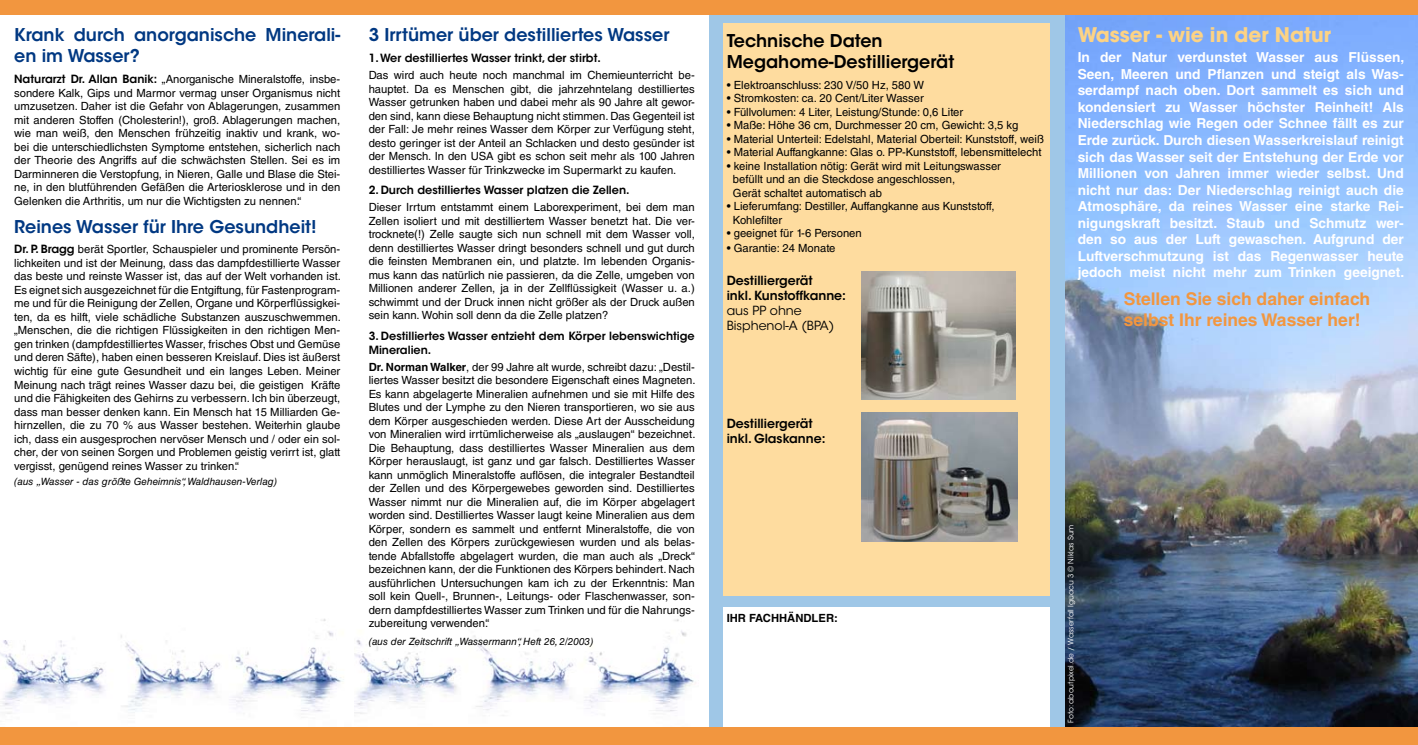
<style>
.page{position:relative;width:1418px;height:745px;background:#fff}
.page>*{position:absolute;margin:0;border:0;box-sizing:border-box;transform-origin:0 0}
.t1{font:700 20px "ITC Avant Garde Std";color:#fdd384}
.t2{font:600 17.5px/21px "ITC Avant Garde Std";color:#003882}
.t3{font:700 17.5px/21px "Helvetica LT Std";color:#f2963f}
.t4{font:600 17.5px/21px "ITC Avant Garde Std";color:#000}
.t5{font:700 13.75px/16.5px "Helvetica LT Std";color:#fff;text-align:justify}
.t6{font:600 12.5px/15px "ITC Avant Garde Std";color:#000}
.t7{font:12.5px/15px "ITC Avant Garde Std";color:#000}
.t8{font:11.25px/13.5px "Helvetica LT Std";color:#000;text-align:justify}
.t9{font:600 11.25px/13.5px "ITC Avant Garde Std";color:#000}
.t10{font:700 11.25px "Helvetica LT Std";color:#000}
.t11{font:italic 10px "Helvetica LT Std";color:#000}
.t12{font:7.5px "ITC Avant Garde Std";color:#fff}
.s1{font-family:"ITC Avant Garde Std";font-weight:600}
.s2{font-weight:700}
</style>
<div class="page">
<img style="left:1064px;top:14px;width:353px;height:712px">
<img style="left:0;top:619px;width:344px;height:95px">
<div style="left:709px;top:0;width:355px;height:744px;background:#9fc7e7"></div>
<div style="left:723px;top:606px;width:326px;height:130px;background:#fff"></div>
<img style="left:354px;top:619px;width:340px;height:97px">
<div style="left:723px;top:23px;width:326px;height:572px;background:#fedc9f"></div>
<div style="left:0;top:0;width:1417px;height:14px;background:#f2963f"></div>
<div style="left:0;top:726px;width:1417px;height:18px;background:#f2963f"></div>
<img style="left:861px;top:412px;width:156px;height:129px">
<img style="left:862px;top:272px;width:153px;height:128px">
<h2 class="t2" style="left:14px;top:24px;width:328px">Krank durch anorganische Minerali&shy;en im Wasser?</h2>
<p class="t8" style="left:14px;top:72px;width:327px"><span class="s1">Naturarzt Dr. Allan Banik:</span> „Anorganische Mineralstoffe, insbe&shy;sondere Kalk, Gips und Marmor vermag unser Organismus nicht umzusetzen. Daher ist die Gefahr von Ablagerungen, zusammen mit anderen Stoffen (Cholesterin!), groß. Ablagerungen machen, wie man weiß, den Menschen frühzeitig inaktiv und krank, wo&shy;bei die unterschiedlichsten Symptome entstehen, sicherlich nach der Theorie des Angriffs auf die schwächsten Stellen. Sei es im Darminneren die Verstopfung, in Nieren, Galle und Blase die Stei&shy;ne, in den blutführenden Gefäßen die Arteriosklerose und in den Gelenken die Arthritis, um nur die Wichtigsten zu nennen.“</p>
<h2 class="t2" style="left:14px;top:216px;width:304px">Reines Wasser für Ihre Gesundheit!</h2>
<p class="t8" style="left:14px;top:242px;width:328px"><span class="s1">Dr. P. Bragg</span> berät Sportler, Schauspieler und prominente Persön&shy;lichkeiten und ist der Meinung, dass das dampfdestillierte Wasser das beste und reinste Wasser ist, das auf der Welt vorhanden ist.<br>Es eignet sich ausgezeichnet für die Entgiftung, für Fastenprogram&shy;me und für die Reinigung der Zellen, Organe und Körperflüssigkei&shy;ten, da es hilft, viele schädliche Substanzen auszuschwemmen. „Menschen, die die richtigen Flüssigkeiten in den richtigen Men&shy;gen trinken (dampfdestilliertes Wasser, frisches Obst und Gemüse und deren Säfte), haben einen besseren Kreislauf. Dies ist äußerst wichtig für eine gute Gesundheit und ein langes Leben. Meiner Meinung nach trägt reines Wasser dazu bei, die geistigen Kräfte und die Fähigkeiten des Gehirns zu verbessern. Ich bin überzeugt, dass man besser denken kann. Ein Mensch hat 15 Milliarden Ge&shy;hirnzellen, die zu 70 % aus Wasser bestehen. Weiterhin glaube ich, dass ein ausgesprochen nervöser Mensch und / oder ein sol&shy;cher, der von seinen Sorgen und Problemen geistig verirrt ist, glatt vergisst, genügend reines Wasser zu trinken.“</p>
<p class="t11" style="left:14px;top:475px;width:264px">(aus „Wasser - das größte Geheimnis“, Waldhausen-Verlag)</p>
<h2 class="t2" style="left:369px;top:24px;width:302px">3 Irrtümer über destilliertes Wasser</h2>
<p class="t9" style="left:369px;top:51px;width:234px">1. Wer destilliertes Wasser trinkt, der stirbt.</p>
<p class="t8" style="left:369px;top:68px;width:327px">Das wird auch heute noch manchmal im Chemieunterricht be&shy;hauptet. Da es Menschen gibt, die jahrzehntelang destilliertes Wasser getrunken haben und dabei mehr als 90 Jahre alt gewor&shy;den sind, kann diese Behauptung nicht stimmen. Das Gegenteil ist der Fall: Je mehr reines Wasser dem Körper zur Verfügung steht, desto geringer ist der Anteil an Schlacken und desto gesünder ist der Mensch. In den USA gibt es schon seit mehr als 100 Jahren destilliertes Wasser für Trinkzwecke im Supermarkt zu kaufen.</p>
<p class="t9" style="left:369px;top:183px;width:262px">2. Durch destilliertes Wasser platzen die Zellen.</p>
<p class="t8" style="left:369px;top:200px;width:328px">Dieser Irrtum entstammt einem Laborexperiment, bei dem man Zellen isoliert und mit destilliertem Wasser benetzt hat. Die ver&shy;trocknete(!) Zelle saugte sich nun schnell mit dem Wasser voll, denn destilliertes Wasser dringt besonders schnell und gut durch die feinsten Membranen ein, und platzte. Im lebenden Organis&shy;mus kann das natürlich nie passieren, da die Zelle, umgeben von Millionen anderer Zellen, ja in der Zellflüssigkeit (Wasser u. a.) schwimmt und der Druck innen nicht größer als der Druck außen sein kann. Wohin soll denn da die Zelle platzen?</p>
<p class="t9" style="left:369px;top:329px;width:328px">3. Destilliertes Wasser entzieht dem Körper lebenswichtige<br>Mineralien.</p>
<p class="t8" style="left:369px;top:359px;width:328px"><span class="s2">Dr. Norman Walker</span>, der 99 Jahre alt wurde, schreibt dazu: „Destil&shy;liertes Wasser besitzt die besondere Eigenschaft eines Magneten.<br>Es kann abgelagerte Mineralien aufnehmen und sie mit Hilfe des Blutes und der Lymphe zu den Nieren transportieren, wo sie aus dem Körper ausgeschieden werden. Diese Art der Ausscheidung von Mineralien wird irrtümlicherweise als „auslaugen“ bezeichnet.<br>Die Behauptung, dass destilliertes Wasser Mineralien aus dem Körper herauslaugt, ist ganz und gar falsch. Destilliertes Wasser kann unmöglich Mineralstoffe auflösen, die integraler Bestandteil der Zellen und des Körpergewebes geworden sind. Destilliertes Wasser nimmt nur die Mineralien auf, die im Körper abgelagert worden sind. Destilliertes Wasser laugt keine Mineralien aus dem Körper, sondern es sammelt und entfernt Mineralstoffe, die von den Zellen des Körpers zurückgewiesen wurden und als belas&shy;tende Abfallstoffe abgelagert wurden, die man auch als „Dreck“ bezeichnen kann, der die Funktionen des Körpers behindert. Nach ausführlichen Untersuchungen kam ich zu der Erkenntnis: Man soll kein Quell-, Brunnen-, Leitungs- oder Flaschenwasser, son&shy;dern dampfdestilliertes Wasser zum Trinken und für die Nahrungs&shy;zubereitung verwenden.“</p>
<p class="t11" style="left:369px;top:634px;width:226px">(aus der Zeitschrift „Wassermann“, Heft 26, 2/2003)</p>
<h2 class="t4" style="left:726px;top:30px;width:229px">Technische Daten<br>Megahome-Destilliergerät</h2>
<p class="t8" style="left:726px;top:78px;width:199px">• Elektroanschluss: 230 V/50 Hz, 580 W</p>
<p class="t8" style="left:726px;top:91px;width:199px">• Stromkosten: ca. 20 Cent/Liter Wasser</p>
<p class="t8" style="left:726px;top:105px;width:238px">• Füllvolumen: 4 Liter, Leistung/Stunde: 0,6 Liter</p>
<p class="t8" style="left:726px;top:118px;width:293px">• Maße: Höhe 36 cm, Durchmesser 20 cm, Gewicht: 3,5 kg</p>
<p class="t8" style="left:726px;top:132px;width:319px">• Material Unterteil: Edelstahl, Material Oberteil: Kunststoff, weiß</p>
<p class="t8" style="left:726px;top:145px;width:316px">• Material Auffangkanne: Glas o. PP-Kunststoff, lebensmittelecht</p>
<p class="t8" style="left:733px;top:159px;width:269px;text-align:left;text-indent:-6px">• keine Installation nötig: Gerät wird mit Leitungswasser befüllt und an die Steckdose angeschlossen,<br>Gerät schaltet automatisch ab</p>
<p class="t8" style="left:733px;top:199px;width:263px;text-indent:-6px">• Lieferumfang: Destiller, Auffangkanne aus Kunststoff,<br>Kohlefilter</p>
<p class="t8" style="left:726px;top:226px;width:137px">• geeignet für 1-6 Personen</p>
<p class="t8" style="left:726px;top:241px;width:110px">• Garantie: 24 Monate</p>
<p class="t6" style="left:726px;top:273px;width:121px">Destilliergerät<br>inkl. Kunstoffkanne:</p>
<p class="t7" style="left:726px;top:303px;width:109px">aus PP ohne<br>Bisphenol-A (BPA)</p>
<h1 class="t1" style="left:1077px;top:22px;width:255px">Wasser - wie in der Natur</h1>
<p class="t5" style="left:1077px;top:49px;width:328px">In der Natur verdunstet Wasser aus Flüssen, Seen, Meeren und Pflanzen und steigt als Was&shy;serdampf nach oben. Dort sammelt es sich und kondensiert zu Wasser höchster Reinheit! Als Niederschlag wie Regen oder Schnee fällt es zur Erde zurück. Durch diesen Wasserkreislauf reinigt sich das Wasser seit der Entstehung der Erde vor Millionen von Jahren immer wieder selbst. Und nicht nur das: Der Niederschlag reinigt auch die Atmosphäre, da reines Wasser eine starke Rei&shy;nigungskraft besitzt. Staub und Schmutz wer&shy;den so aus der Luft gewaschen. Aufgrund der Luftverschmutzung ist das Regenwasser heute jedoch meist nicht mehr zum Trinken geeignet.</p>
<h2 class="t3" style="left:1123px;top:288px;width:248px">Stellen Sie sich daher einfach selbst Ihr reines Wasser her!</h2>
<p class="t6" style="left:726px;top:416px;width:100px">Destilliergerät inkl. Glaskanne:</p>
<p class="t10" style="left:726px;top:611px;width:113px">Ihr FAchhändler:</p>
<p class="t12" style="left:1066px;top:722px;width:200px;rotate:-90deg">Foto: aboutpixel.de / Wasserfall Iguacu 3 © Niklas Sum</p>
</div>
